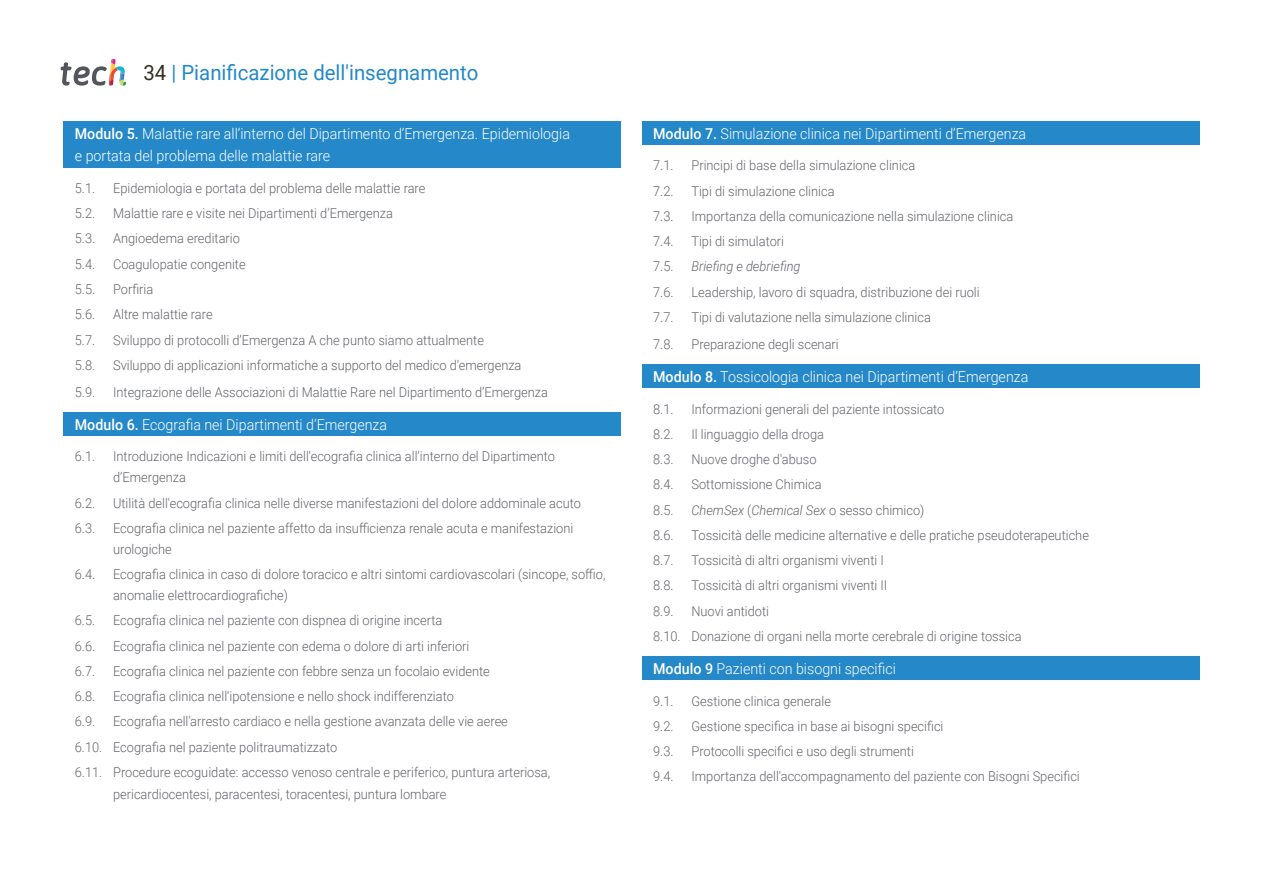
<style>
.page{position:relative;width:1263px;height:893px;background:#fff}
.page>*{position:absolute;margin:0;border:0;box-sizing:border-box;transform-origin:0 0}
.t1{font:21px "Roboto";color:#2488c9}
.t2{font:300 15px/22.5px "Roboto";color:#fff;scale:.95 1}
.t3{font:300 13.5px/21px "Roboto";color:#61646a;scale:.95 1}
.t4{font:italic 300 13.5px "Roboto";color:#61646a;scale:.95 1}
.s1{color:#312e20}
.s2{font-weight:500}
.s3{font-style:normal}
</style>
<div class="page">
<div style="left:64px;top:121px;width:557px;height:46px;background:#2488c9"></div>
<div style="left:64px;top:412px;width:557px;height:23px;background:#2488c9"></div>
<div style="left:642px;top:121px;width:557px;height:24px;background:#2488c9"></div>
<div style="left:642px;top:364px;width:557px;height:24px;background:#2488c9"></div>
<div style="left:642px;top:656px;width:557px;height:24px;background:#2488c9"></div>
<svg style="left:61px;top:59px;width:65px;height:27px"></svg>
<h1 class="t1" style="left:144px;top:57px;width:336px"><span class="s1">34</span> | Pianificazione dell'insegnamento</h1>
<p class="t2" style="left:75px;top:122px;width:523px"><span class="s2">Modulo 5.</span> Malattie rare all’interno del Dipartimento d’Emergenza. Epidemiologia e portata del problema delle malattie rare</p>
<p class="t3" style="left:75px;top:177px;width:23px">5.1.</p>
<p class="t3" style="left:113px;top:177px;width:330px">Epidemiologia e portata del problema delle malattie rare</p>
<p class="t3" style="left:75px;top:202px;width:23px">5.2.</p>
<p class="t3" style="left:113px;top:202px;width:296px">Malattie rare e visite nei Dipartimenti d’Emergenza</p>
<p class="t3" style="left:75px;top:228px;width:23px">5.3.</p>
<p class="t3" style="left:113px;top:228px;width:135px">Angioedema ereditario</p>
<p class="t3" style="left:75px;top:253px;width:23px">5.4.</p>
<p class="t3" style="left:113px;top:253px;width:141px">Coagulopatie congenite</p>
<p class="t3" style="left:75px;top:278px;width:23px">5.5.</p>
<p class="t3" style="left:113px;top:278px;width:44px">Porfiria</p>
<p class="t3" style="left:75px;top:303px;width:23px">5.6.</p>
<p class="t3" style="left:113px;top:303px;width:106px">Altre malattie rare</p>
<p class="t3" style="left:75px;top:329px;width:23px">5.7.</p>
<p class="t3" style="left:113px;top:329px;width:392px">Sviluppo di protocolli d’Emergenza A che punto siamo attualmente</p>
<p class="t3" style="left:75px;top:354px;width:23px">5.8.</p>
<p class="t3" style="left:113px;top:354px;width:431px">Sviluppo di applicazioni informatiche a supporto del medico d’emergenza</p>
<p class="t3" style="left:75px;top:381px;width:23px">5.9.</p>
<p class="t3" style="left:113px;top:381px;width:459px">Integrazione delle Associazioni di Malattie Rare nel Dipartimento d’Emergenza</p>
<p class="t2" style="left:75px;top:412px;width:330px"><span class="s2">Modulo 6.</span> Ecografia nei Dipartimenti d’Emergenza</p>
<p class="t3" style="left:75px;top:445px;width:23px">6.1.</p>
<p class="t3" style="left:113px;top:445px;width:467px">Introduzione Indicazioni e limiti dell'ecografia clinica all’interno del Dipartimento d’Emergenza</p>
<p class="t3" style="left:75px;top:492px;width:23px">6.2.</p>
<p class="t3" style="left:113px;top:492px;width:494px">Utilità dell'ecografia clinica nelle diverse manifestazioni del dolore addominale acuto</p>
<p class="t3" style="left:75px;top:517px;width:23px">6.3.</p>
<p class="t3" style="left:113px;top:517px;width:486px">Ecografia clinica nel paziente affetto da insufficienza renale acuta e manifestazioni urologiche</p>
<p class="t3" style="left:75px;top:563px;width:23px">6.4.</p>
<p class="t3" style="left:113px;top:563px;width:520px">Ecografia clinica in caso di dolore toracico e altri sintomi cardiovascolari (sincope, soffio, anomalie elettrocardiografiche)</p>
<p class="t3" style="left:75px;top:609px;width:23px">6.5.</p>
<p class="t3" style="left:113px;top:609px;width:348px">Ecografia clinica nel paziente con dispnea di origine incerta</p>
<p class="t3" style="left:75px;top:635px;width:23px">6.6.</p>
<p class="t3" style="left:113px;top:635px;width:377px">Ecografia clinica nel paziente con edema o dolore di arti inferiori</p>
<p class="t3" style="left:75px;top:660px;width:23px">6.7.</p>
<p class="t3" style="left:113px;top:660px;width:398px">Ecografia clinica nel paziente con febbre senza un focolaio evidente</p>
<p class="t3" style="left:75px;top:685px;width:23px">6.8.</p>
<p class="t3" style="left:113px;top:685px;width:360px">Ecografia clinica nell'ipotensione e nello shock indifferenziato</p>
<p class="t3" style="left:75px;top:711px;width:23px">6.9.</p>
<p class="t3" style="left:75px;top:708px;width:502px;line-height:25.2px;text-indent:38px">Ecografia nell'arresto cardiaco e nella gestione avanzata delle vie aeree<br>6.10. Ecografia nel paziente politraumatizzato<br>6.11. Procedure ecoguidate: accesso venoso centrale e periferico, puntura arteriosa,</p>
<p class="t3" style="left:113px;top:784px;width:352px">pericardiocentesi, paracentesi, toracentesi, puntura lombare</p>
<p class="t2" style="left:653px;top:122px;width:394px"><span class="s2">Modulo 7.</span> Simulazione clinica nei Dipartimenti d’Emergenza</p>
<p class="t3" style="left:653px;top:155px;width:23px">7.1.</p>
<p class="t3" style="left:691px;top:155px;width:237px">Principi di base della simulazione clinica</p>
<p class="t3" style="left:653px;top:180px;width:23px">7.2.</p>
<p class="t3" style="left:691px;top:180px;width:152px">Tipi di simulazione clinica</p>
<p class="t3" style="left:653px;top:205px;width:23px">7.3.</p>
<p class="t3" style="left:691px;top:205px;width:340px">Importanza della comunicazione nella simulazione clinica</p>
<p class="t3" style="left:653px;top:230px;width:23px">7.4.</p>
<p class="t3" style="left:691px;top:230px;width:99px">Tipi di simulatori</p>
<p class="t3" style="left:653px;top:256px;width:23px">7.5.</p>
<p class="t4" style="left:691px;top:257px;width:116px">Briefing e debriefing</p>
<p class="t3" style="left:653px;top:281px;width:23px">7.6.</p>
<p class="t3" style="left:691px;top:281px;width:305px">Leadership, lavoro di squadra, distribuzione dei ruoli</p>
<p class="t3" style="left:653px;top:306px;width:23px">7.7.</p>
<p class="t3" style="left:691px;top:306px;width:254px">Tipi di valutazione nella simulazione clinica</p>
<p class="t3" style="left:653px;top:333px;width:23px">7.8.</p>
<p class="t3" style="left:691px;top:333px;width:157px">Preparazione degli scenari</p>
<p class="t2" style="left:653px;top:365px;width:396px"><span class="s2">Modulo 8.</span> Tossicologia clinica nei Dipartimenti d’Emergenza</p>
<p class="t3" style="left:653px;top:398px;width:23px">8.1.</p>
<p class="t3" style="left:691px;top:398px;width:268px">Informazioni generali del paziente intossicato</p>
<p class="t3" style="left:653px;top:423px;width:23px">8.2.</p>
<p class="t3" style="left:691px;top:423px;width:141px">Il linguaggio della droga</p>
<p class="t3" style="left:653px;top:448px;width:23px">8.3.</p>
<p class="t3" style="left:691px;top:448px;width:133px">Nuove droghe d'abuso</p>
<p class="t3" style="left:653px;top:473px;width:23px">8.4.</p>
<p class="t3" style="left:691px;top:473px;width:138px">Sottomissione Chimica</p>
<p class="t3" style="left:653px;top:499px;width:23px">8.5.</p>
<p class="t4" style="left:691px;top:500px;width:247px">ChemSex <span class="s3">(</span>Chemical Sex <span class="s3">o sesso chimico)</span></p>
<p class="t3" style="left:653px;top:524px;width:23px">8.6.</p>
<p class="t3" style="left:691px;top:524px;width:420px">Tossicità delle medicine alternative e delle pratiche pseudoterapeutiche</p>
<p class="t3" style="left:653px;top:549px;width:23px">8.7.</p>
<p class="t3" style="left:691px;top:549px;width:204px">Tossicità di altri organismi viventi I</p>
<p class="t3" style="left:653px;top:574px;width:23px">8.8.</p>
<p class="t3" style="left:691px;top:574px;width:208px">Tossicità di altri organismi viventi II</p>
<p class="t3" style="left:653px;top:600px;width:23px">8.9.</p>
<p class="t3" style="left:653px;top:598px;width:389px;line-height:25.2px;text-indent:38px">Nuovi antidoti<br>8.10. Donazione di organi nella morte cerebrale di origine tossica</p>
<p class="t2" style="left:653px;top:657px;width:257px"><span class="s2">Modulo 9</span> Pazienti con bisogni specifici</p>
<p class="t3" style="left:653px;top:690px;width:23px">9.1.</p>
<p class="t3" style="left:691px;top:690px;width:148px">Gestione clinica generale</p>
<p class="t3" style="left:653px;top:715px;width:23px">9.2.</p>
<p class="t3" style="left:691px;top:715px;width:267px">Gestione specifica in base ai bisogni specifici</p>
<p class="t3" style="left:653px;top:740px;width:23px">9.3.</p>
<p class="t3" style="left:691px;top:740px;width:236px">Protocolli specifici e uso degli strumenti</p>
<p class="t3" style="left:653px;top:765px;width:23px">9.4.</p>
<p class="t3" style="left:691px;top:765px;width:410px">Importanza dell'accompagnamento del paziente con Bisogni Specifici</p>
</div>
